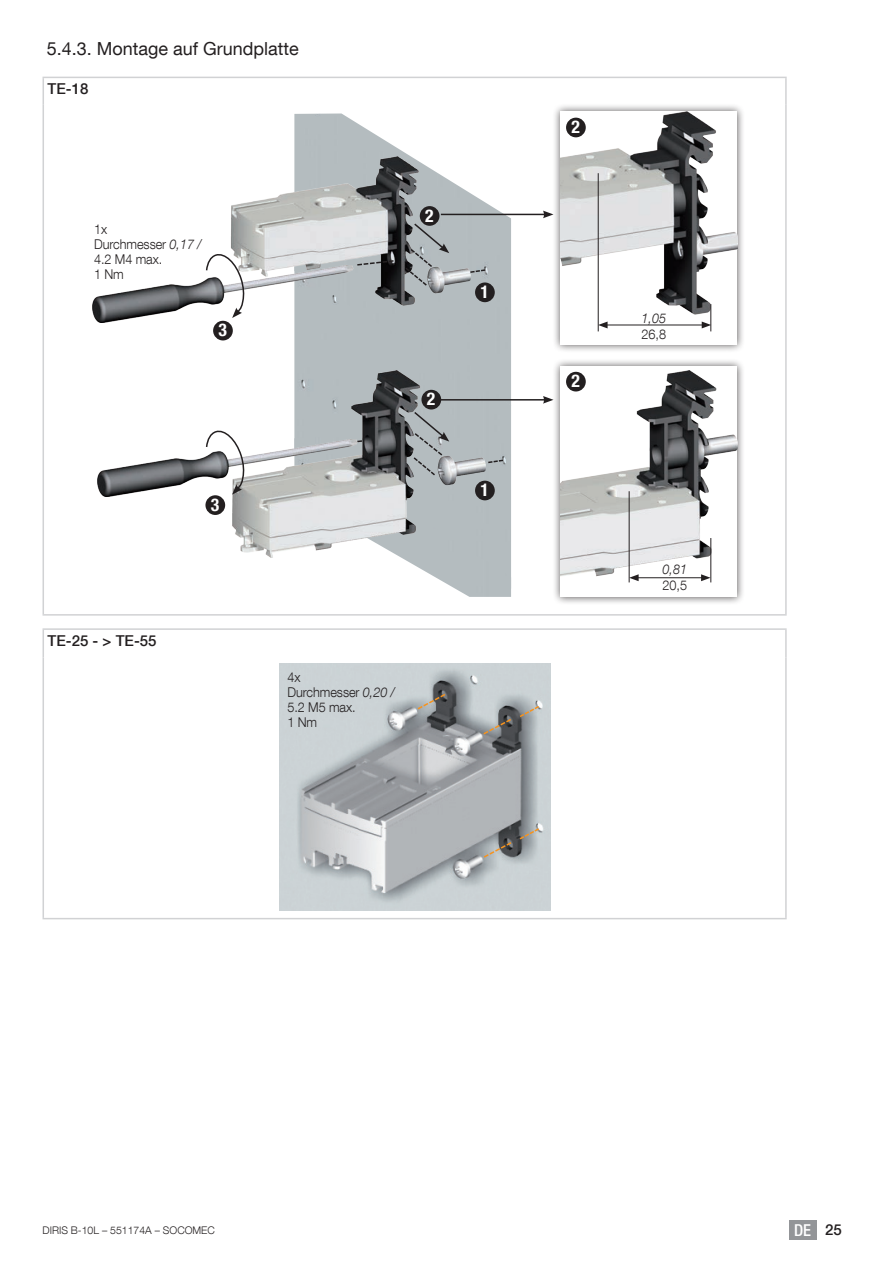
<style>
.page{position:relative;width:893px;height:1263px;background:#fff}
.page>*{position:absolute;margin:0;border:0;box-sizing:border-box;transform-origin:0 0}
.t1{font:18px "Helvetica Neue LT Com";color:#231f20}
.t2{font:700 condensed 17.7px "Helvetica Neue LT Com";color:#fff}
.t3{font:500 condensed 16.5px "Helvetica Neue LT Com";color:#fff}
.t4{font:500 15px "Helvetica Neue LT Com";color:#231f20}
.t5{font:300 13.5px/15px "Helvetica Neue LT Com";letter-spacing:-.005em;color:#231f20;scale:.94 1}
.t6{font:italic 300 13.5px "Helvetica Neue LT Com";color:#231f20;scale:.94 1}
.t7{font:300 10.5px "Helvetica Neue LT Com";color:#231f20}
.s1{font-style:italic}
.s2{font-stretch:normal;font-size:15px;color:#231f20}
</style>
<div class="page">
<div style="left:789px;top:1220px;width:27px;height:19px;background:#939598"></div>
<hr style="left:43px;top:77px;width:744px;height:1px;background:#d1d2d4">
<svg style="left:43px;top:78px;width:1px;height:27px"></svg>
<hr style="left:785px;top:78px;width:2px;height:27px;background:#d1d2d4">
<hr style="left:43px;top:105px;width:1px;height:509px;background:#d1d2d4">
<hr style="left:785px;top:105px;width:2px;height:509px;background:#d1d2d4">
<hr style="left:43px;top:614px;width:744px;height:2px;background:#d1d2d4">
<div style="left:552px;top:104px;width:193px;height:249px;background:#231f20;opacity:.75"></div>
<img style="left:560px;top:112px;width:177px;height:233px">
<div style="left:552px;top:358px;width:193px;height:247px;background:#231f20;opacity:.75"></div>
<div style="left:560px;top:366px;width:177px;height:231px;background:#fff"></div>
<img style="left:560px;top:371px;width:177px;height:212px">
<img style="left:294px;top:113px;width:217px;height:293px">
<img style="left:400px;top:438px;width:111px;height:159px">
<img style="left:231px;top:157px;width:239px;height:150px">
<img style="left:93px;top:258px;width:261px;height:64px">
<hr style="left:441px;top:214px;width:104px;height:1px;background:#231f20">
<svg style="left:543px;top:211px;width:10px;height:7px"></svg>
<hr style="left:441px;top:399px;width:104px;height:2px;background:#231f20">
<svg style="left:543px;top:396px;width:10px;height:8px"></svg>
<svg style="left:205px;top:252px;width:41px;height:66px"></svg>
<svg style="left:356px;top:259px;width:39px;height:8px"></svg>
<svg style="left:469px;top:268px;width:18px;height:6px"></svg>
<svg style="left:487px;top:459px;width:18px;height:5px"></svg>
<img style="left:232px;top:370px;width:254px;height:187px">
<img style="left:97px;top:432px;width:261px;height:64px">
<svg style="left:205px;top:429px;width:41px;height:66px"></svg>
<hr style="left:629px;top:491px;width:1px;height:91px;background:#231f20">
<hr style="left:598px;top:173px;width:1px;height:158px;background:#231f20">
<hr style="left:710px;top:538px;width:1px;height:44px;background:#231f20">
<hr style="left:636px;top:577px;width:67px;height:1px;background:#231f20">
<svg style="left:701px;top:574px;width:10px;height:7px"></svg>
<svg style="left:629px;top:574px;width:10px;height:7px"></svg>
<hr style="left:605px;top:325px;width:99px;height:1px;background:#231f20">
<svg style="left:702px;top:304px;width:9px;height:27px"></svg>
<svg style="left:598px;top:322px;width:10px;height:6px"></svg>
<svg style="left:412px;top:410px;width:37px;height:67px;background:#a8aeb1"></svg>
<svg style="left:404px;top:222px;width:45px;height:65px;background:#9fa4a7"></svg>
<div style="left:475px;top:282px;width:20px;height:20px;background:#231f20;border-radius:50%"></div>
<div style="left:475px;top:481px;width:20px;height:19px;background:#231f20;border-radius:50%"></div>
<div style="left:420px;top:206px;width:19px;height:20px;background:#231f20;border-radius:50%"></div>
<div style="left:566px;top:118px;width:20px;height:19px;background:#231f20;border-radius:50%"></div>
<div style="left:566px;top:372px;width:20px;height:19px;background:#231f20;border-radius:50%"></div>
<div style="left:421px;top:390px;width:20px;height:19px;background:#231f20;border-radius:50%"></div>
<div style="left:213px;top:321px;width:20px;height:19px;background:#231f20;border-radius:50%"></div>
<div style="left:205px;top:495px;width:20px;height:20px;background:#231f20;border-radius:50%"></div>
<hr style="left:43px;top:628px;width:744px;height:2px;background:#d1d2d4">
<svg style="left:43px;top:630px;width:1px;height:27px"></svg>
<hr style="left:785px;top:630px;width:2px;height:27px;background:#d1d2d4">
<hr style="left:43px;top:657px;width:1px;height:261px;background:#d1d2d4">
<hr style="left:785px;top:657px;width:2px;height:261px;background:#d1d2d4">
<hr style="left:43px;top:918px;width:744px;height:1px;background:#d1d2d4">
<img style="left:279px;top:664px;width:271px;height:247px">
<svg style="left:416px;top:692px;width:31px;height:19px"></svg>
<svg style="left:482px;top:704px;width:59px;height:32px;background:#8f9190"></svg>
<svg style="left:482px;top:827px;width:59px;height:32px;background:#8d8f8e"></svg>
<h1 class="t1" style="left:47px;top:38px;width:254px">5.4.3. Montage auf Grundplatte</h1>
<p class="t4" style="left:48px;top:80px;width:42px">TE-18</p>
<p class="t5" style="left:94px;top:222px;width:116px">1x<br>Durchmesser <span class="s1">0,17 /<br></span>4.2 M4 max.<br>1 Nm</p>
<h2 class="t2" style="left:219px;top:319px;width:10px">3</h2>
<h2 class="t2" style="left:211px;top:494px;width:10px">3</h2>
<h2 class="t2" style="left:425px;top:205px;width:10px">2</h2>
<h2 class="t2" style="left:427px;top:388px;width:10px">2</h2>
<h2 class="t2" style="left:481px;top:281px;width:10px">1</h2>
<h2 class="t2" style="left:481px;top:479px;width:10px">1</h2>
<p class="t4" style="left:48px;top:632px;width:111px">TE-25 - &gt; TE-55</p>
<p class="t5" style="left:287px;top:669px;width:116px">4x<br>Durchmesser <span class="s1">0,20 /<br></span>5.2 M5 max.<br>1 Nm</p>
<h2 class="t2" style="left:572px;top:116px;width:10px">2</h2>
<h2 class="t2" style="left:572px;top:370px;width:10px">2</h2>
<p class="t6" style="left:642px;top:310px;width:28px">1,05</p>
<p class="t5" style="left:642px;top:327px;width:28px">26,8</p>
<p class="t6" style="left:662px;top:561px;width:28px">0,81</p>
<p class="t5" style="left:662px;top:578px;width:28px">20,5</p>
<p class="t7" style="left:43px;top:1223px;width:174px">DIRIS B-10L – 551174A – SOCOMEC</p>
<p class="t3" style="left:794px;top:1220px;width:49px">DE <span class="s2">25</span></p>
</div>
